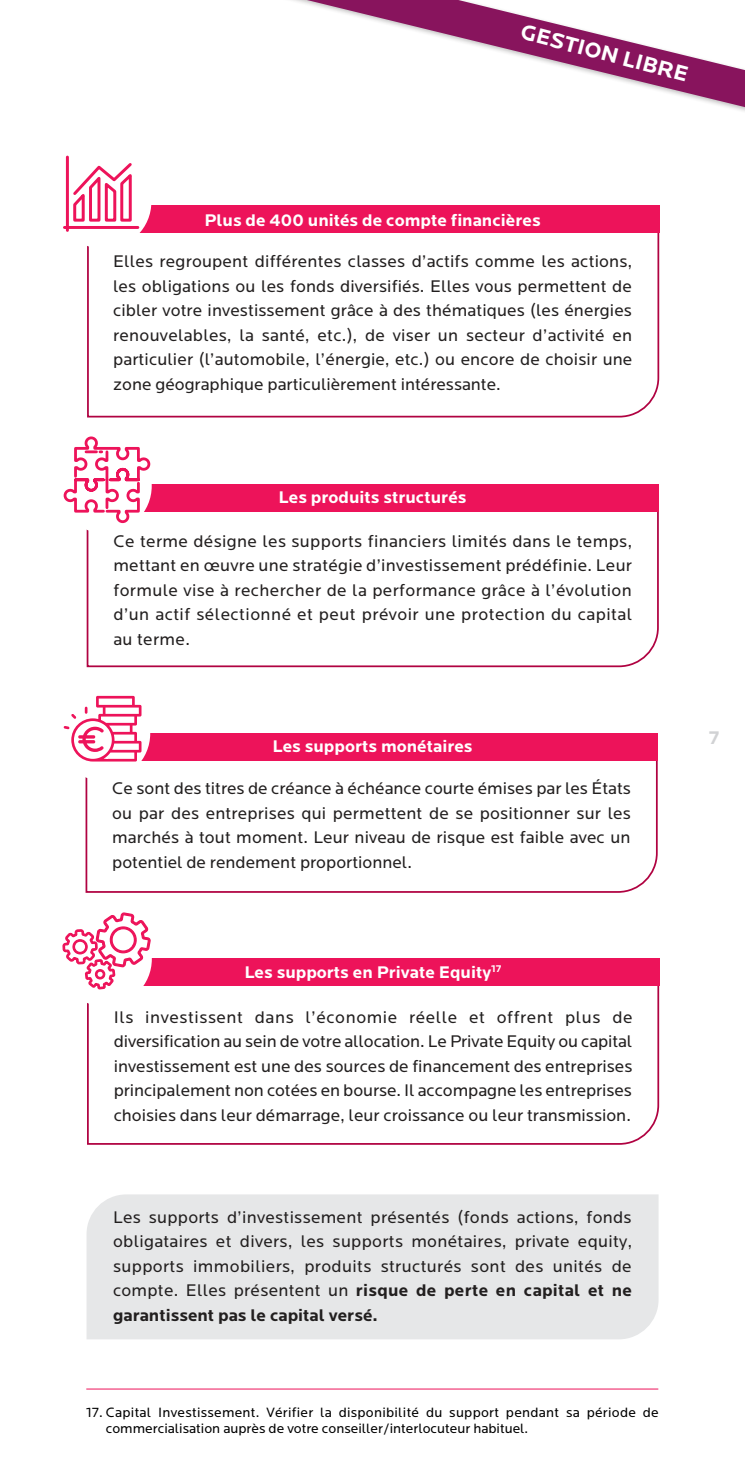
<style>
.page{position:relative;width:745px;height:1474px;background:#fff}
.page>*{position:absolute;margin:0;border:0;box-sizing:border-box;transform-origin:0 0}
.t1{font:700 22.22px "Locator";color:#fff}
.t2{font:700 19.25px "Locator";color:#d1d2d4}
.t3{font:17.5px/24.5px "Locator";color:#221f1f;text-align:justify}
.t4{font:700 17.5px "Locator";color:#fff}
.t5{font:14px/15.8px "Locator";letter-spacing:.02em;color:#000}
.s1{font-weight:700}
</style>
<div class="page">
<hr style="left:86px;top:1388px;width:572px;height:1px;background:#ed135a">
<div style="left:86px;top:1194px;width:572px;height:145px;background:#e6e7e8"></div>
<svg style="left:307px;top:0;width:437px;height:107px"></svg>
<svg style="left:87px;top:205px;width:572px;height:213px"></svg>
<div style="left:87px;top:205px;width:571px;height:28px;background:#ed135a"></div>
<div style="left:57px;top:154px;width:94px;height:95px;background:#fff;border-radius:50%"></div>
<svg style="left:63px;top:155px;width:78px;height:78px"></svg>
<svg style="left:86px;top:494px;width:573px;height:174px"></svg>
<div style="left:87px;top:484px;width:571px;height:27px;background:#ed135a"></div>
<div style="left:57px;top:438px;width:95px;height:95px;background:#fff;border-radius:50%"></div>
<svg style="left:63px;top:436px;width:89px;height:88px"></svg>
<svg style="left:85px;top:743px;width:573px;height:150px"></svg>
<div style="left:85px;top:733px;width:572px;height:27px;background:#ed135a"></div>
<div style="left:56px;top:686px;width:94px;height:94px;background:#fff;border-radius:50%"></div>
<svg style="left:63px;top:695px;width:81px;height:69px"></svg>
<svg style="left:87px;top:969px;width:572px;height:176px"></svg>
<div style="left:87px;top:958px;width:571px;height:27px;background:#ed135a"></div>
<div style="left:57px;top:911px;width:95px;height:95px;background:#fff;border-radius:50%"></div>
<svg style="left:62px;top:912px;width:89px;height:78px"></svg>
<p class="t1" style="left:524px;top:20px;width:173px;rotate:15deg">GESTION LIBRE</p>
<p class="t4" style="left:204px;top:211px;width:337px">Plus de 400 unités de compte financières</p>
<p class="t3" style="left:113px;top:249px;width:520px">Elles regroupent différentes classes d’actifs comme les actions, les obligations ou les fonds diversifiés. Elles vous permettent de cibler votre investissement grâce à des thématiques (les énergies renouvelables, la santé, etc.), de viser un secteur d’activité en particulier (l’automobile, l’énergie, etc.) ou encore de choisir une zone géographique particulièrement intéressante.</p>
<p class="t4" style="left:278px;top:488px;width:189px">Les produits structurés</p>
<p class="t3" style="left:113px;top:529px;width:520px">Ce terme désigne les supports financiers limités dans le temps, mettant en œuvre une stratégie d’investissement prédéfinie. Leur formule vise à rechercher de la performance grâce à l’évolution d’un actif sélectionné et peut prévoir une protection du capital au terme.</p>
<p class="t4" style="left:272px;top:737px;width:201px">Les supports monétaires</p>
<p class="t3" style="left:112px;top:776px;width:520px">Ce sont des titres de créance à échéance courte émises par les États ou par des entreprises qui permettent de se positionner sur les marchés à tout moment. Leur niveau de risque est faible avec un potentiel de rendement proportionnel.</p>
<p class="t4" style="left:244px;top:963px;width:258px">Les supports en Private Equity<sup>17</sup></p>
<p class="t3" style="left:114px;top:1004px;width:520px">Ils investissent dans l’économie réelle et offrent plus de diversification au sein de votre allocation. Le Private Equity ou capital investissement est une des sources de financement des entreprises principalement non cotées en bourse. Il accompagne les entreprises choisies dans leur démarrage, leur croissance ou leur transmission.</p>
<p class="t3" style="left:113px;top:1204px;width:520px">Les supports d’investissement présentés (fonds actions, fonds obligataires et divers, les supports monétaires, private equity, supports immobiliers, produits structurés sont des unités de compte. Elles présentent un <span class="s1">risque de perte en capital et ne garantissent pas le capital versé.</span></p>
<p class="t5" style="left:106px;top:1404px;width:554px;text-indent:-20px">17. Capital Investissement. Vérifier la disponibilité du support pendant sa période de commercialisation auprès de votre conseiller/interlocuteur habituel.</p>
<p class="t2" style="left:708px;top:728px;width:12px">7</p>
</div>
